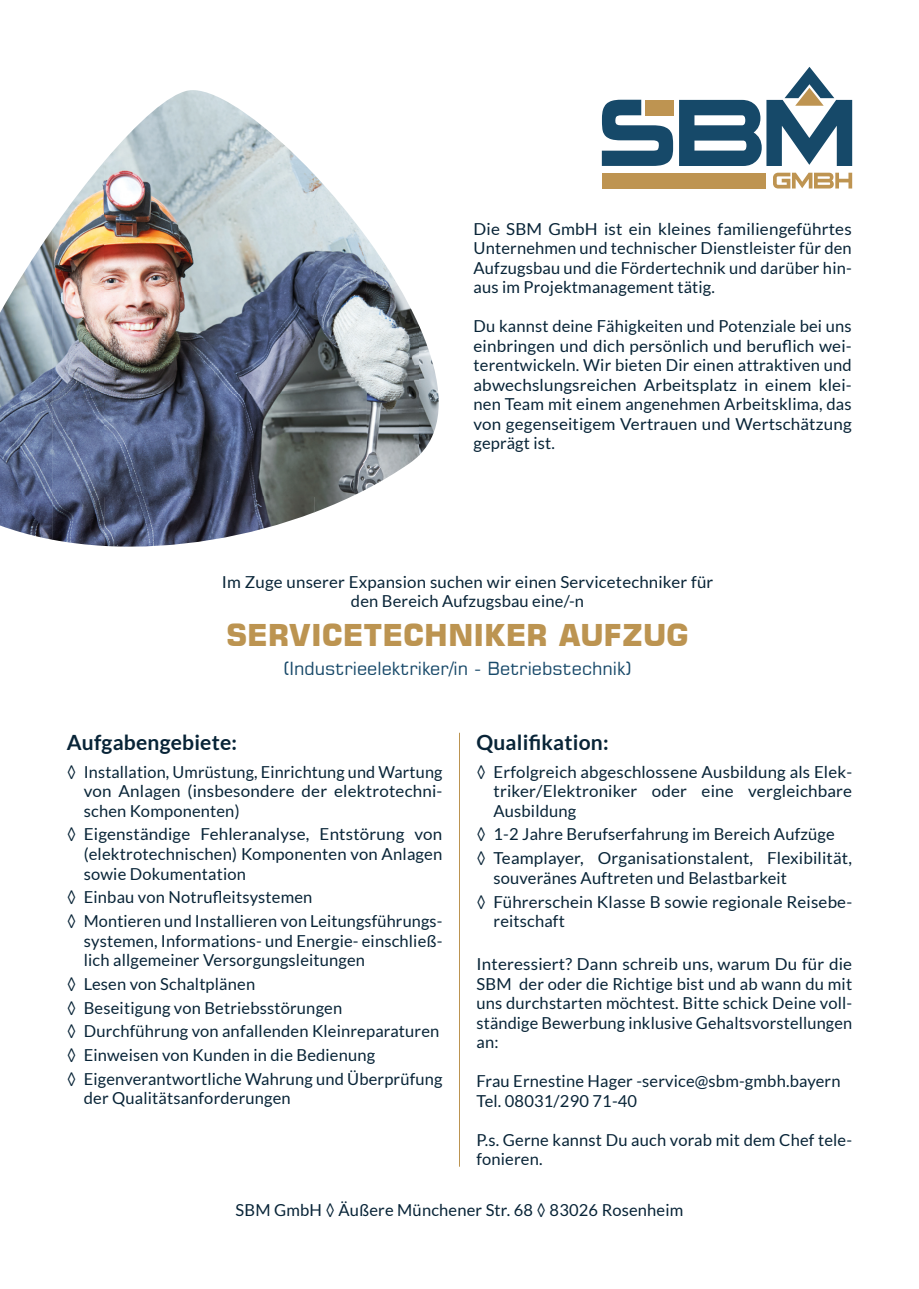
<style>
.page{position:relative;width:919px;height:1289px;background:#fff}
.page>*{position:absolute;margin:0;border:0;box-sizing:border-box;transform-origin:0 0}
.t1{font:700 30px "Square 721 BT";color:#bc9451}
.t2{font:700 21px "Lato";letter-spacing:.01em;color:#082437}
.t3{font:18px "Square 721 BT";color:#184969}
.t4{font:16.5px/19.5px "Lato";letter-spacing:.01em;color:#082437}
</style>
<div class="page">
<img style="left:105px;top:90px;width:209px;height:457px">
<img style="left:314px;top:174px;width:53px;height:338px">
<img style="left:52px;top:161px;width:53px;height:385px">
<img style="left:366px;top:237px;width:53px;height:252px">
<img style="left:0;top:230px;width:52px;height:309px">
<img style="left:419px;top:325px;width:19px;height:130px">
<svg style="left:773px;top:173px;width:79px;height:15px"></svg>
<div style="left:601px;top:173px;width:164px;height:16px;background:#be9451"></div>
<svg style="left:679px;top:67px;width:173px;height:99px"></svg>
<svg style="left:601px;top:100px;width:72px;height:66px"></svg>
<div style="left:645px;top:100px;width:28px;height:15px;background:#be9451"></div>
<hr style="left:459px;top:732px;width:1px;height:434px;background:#bc9451">
<p class="t4" style="left:473px;top:219px;width:380px;text-align:justify">Die SBM GmbH ist ein kleines familiengeführtes Unternehmen und technischer Dienstleister für den Aufzugsbau und die Fördertechnik und darüber hin&shy;aus im Projektmanagement tätig.</p>
<p class="t4" style="left:473px;top:316px;width:380px;text-align:justify">Du kannst deine Fähigkeiten und Potenziale bei uns einbringen und dich persönlich und beruflich wei&shy;terentwickeln. Wir bieten Dir einen attraktiven und abwechslungsreichen Arbeitsplatz in einem klei&shy;nen Team mit einem angenehmen Arbeitsklima, das von gegenseitigem Vertrauen und Wertschätzung geprägt ist.</p>
<p class="t4" style="left:222px;top:571px;width:493px;text-align:center">Im Zuge unserer Expansion suchen wir einen Servicetechniker für den Bereich Aufzugsbau eine/-n</p>
<h1 class="t1" style="left:226px;top:617px;width:464px">SERVICETECHNIKER AUFZUG</h1>
<p class="t3" style="left:283px;top:656px;width:349px">(Industrieelektriker/in - Betriebstechnik)</p>
<p class="t2" style="left:476px;top:730px;width:134px">Qualifikation:</p>
<p class="t4" style="left:493px;top:761px;width:360px;text-align:justify;text-indent:-17px">◊ Erfolgreich abgeschlossene Ausbildung als Elek&shy;triker/Elektroniker oder eine vergleichbare Ausbildung</p>
<p class="t4" style="left:476px;top:822px;width:377px;line-height:23.7px">◊ 1-2 Jahre Berufserfahrung im Bereich Aufzüge<br>◊ Teamplayer, Organisationstalent, Flexibilität,</p>
<p class="t4" style="left:476px;top:865px;width:377px;line-height:23.7px;text-indent:17px">souveränes Auftreten und Belastbarkeit<br>◊ Führerschein Klasse B sowie regionale Reisebe-</p>
<p class="t4" style="left:493px;top:911px;width:73px">reitschaft</p>
<p class="t4" style="left:476px;top:954px;width:377px;text-align:justify">Interessiert? Dann schreib uns, warum Du für die SBM der oder die Richtige bist und ab wann du mit uns durchstarten möchtest. Bitte schick Deine voll&shy;ständige Bewerbung inklusive Gehaltsvorstellungen an:</p>
<p class="t4" style="left:476px;top:1071px;width:365px">Frau Ernestine Hager -service@sbm-gmbh.bayern<br>Tel. 08031/290 71-40</p>
<p class="t4" style="left:476px;top:1130px;width:377px">P.s. Gerne kannst Du auch vorab mit dem Chef tele&shy;fonieren.</p>
<p class="t4" style="left:235px;top:1200px;width:449px">SBM GmbH ◊ Äußere Münchener Str. 68 ◊ 83026 Rosenheim</p>
<p class="t2" style="left:67px;top:730px;width:172px">Aufgabengebiete:</p>
<p class="t4" style="left:84px;top:761px;width:360px;text-align:justify;text-indent:-17px">◊ Installation, Umrüstung, Einrichtung und Wartung von Anlagen (insbesondere der elektrotechni&shy;schen Komponenten)</p>
<p class="t4" style="left:84px;top:824px;width:360px;text-align:justify;text-indent:-17px">◊ Eigenständige Fehleranalyse, Entstörung von (elektrotechnischen) Komponenten von Anlagen sowie Dokumentation</p>
<p class="t4" style="left:67px;top:885px;width:377px;line-height:23.7px">◊ Einbau von Notrufleitsystemen<br>◊ Montieren und Installieren von Leitungsführungs-</p>
<p class="t4" style="left:84px;top:930px;width:360px">systemen, Informations- und Energie- einschließ&shy;lich allgemeiner Versorgungsleitungen</p>
<p class="t4" style="left:67px;top:971px;width:377px;line-height:23.7px">◊ Lesen von Schaltplänen<br>◊ Beseitigung von Betriebsstörungen<br>◊ Durchführung von anfallenden Kleinreparaturen ◊ Einweisen von Kunden in die Bedienung<br>◊ Eigenverantwortliche Wahrung und Überprüfung</p>
<p class="t4" style="left:84px;top:1088px;width:208px">der Qualitätsanforderungen</p>
</div>
